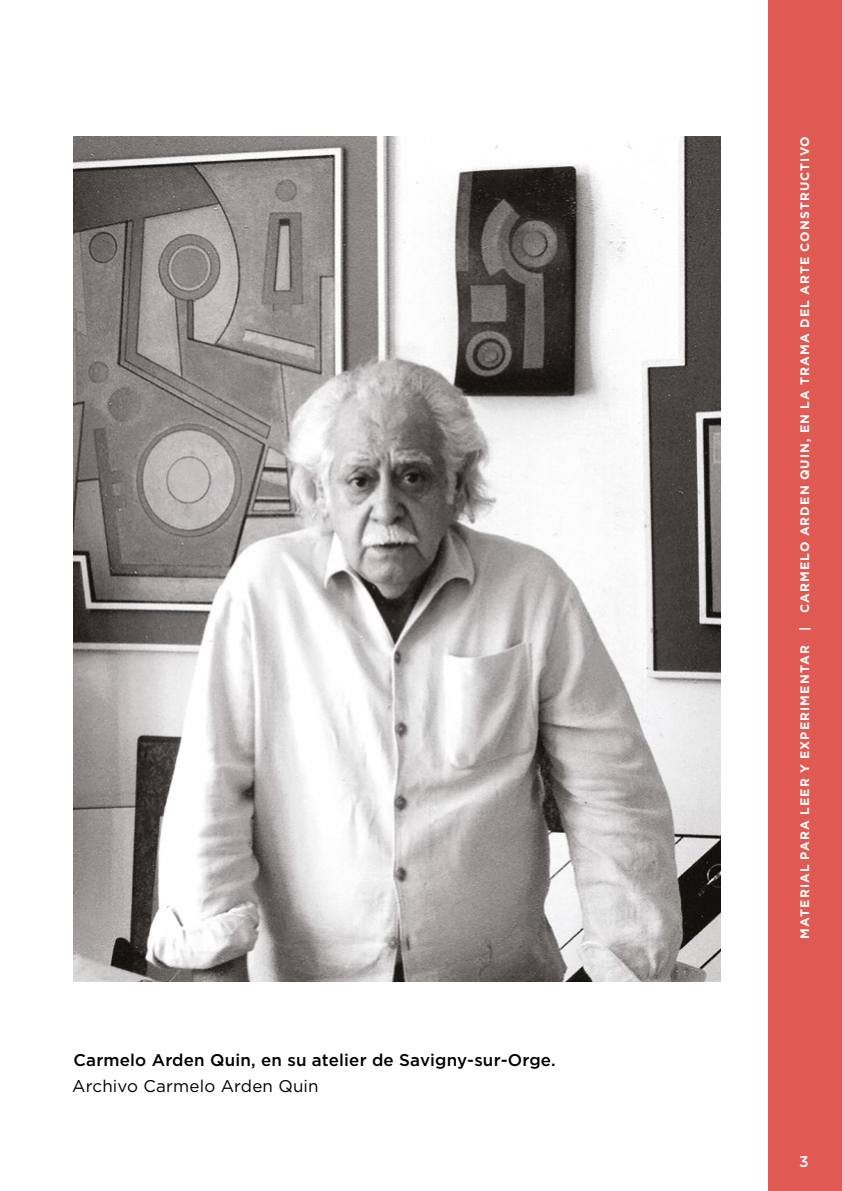
<style>
.page{position:relative;width:842px;height:1191px;background:#fff}
.page>*{position:absolute;margin:0;border:0;box-sizing:border-box;transform-origin:0 0}
.t1{font:500 17px "Gotham";letter-spacing:.01em;color:#000}
.t2{font:17px "Gotham";letter-spacing:.01em;color:#000}
.t3{font:500 15.4px "Gotham";color:#fff}
.t4{font:700 12.4px "Gotham";letter-spacing:.09em;color:#fff}
</style>
<div class="page">
<div style="left:768px;top:0;width:74px;height:1191px;background:#df5a53"></div>
<img style="left:74px;top:136px;width:646px;height:845px">
<h1 class="t1" style="left:74px;top:1049px;width:484px">Carmelo Arden Quin, en su atelier de Savigny-sur-Orge.</h1>
<h1 class="t2" style="left:72px;top:1075px;width:248px">Archivo Carmelo Arden Quin</h1>
<p class="t4" style="left:796px;top:938px;width:804px;rotate:-90deg">MATERIAL PARA LEER Y EXPERIMENTAR | CARMELO ARDEN QUIN, EN LA TRAMA DEL ARTE CONSTRUCTIVO</p>
<p class="t3" style="left:799px;top:1151px;width:11px">3</p>
</div>
